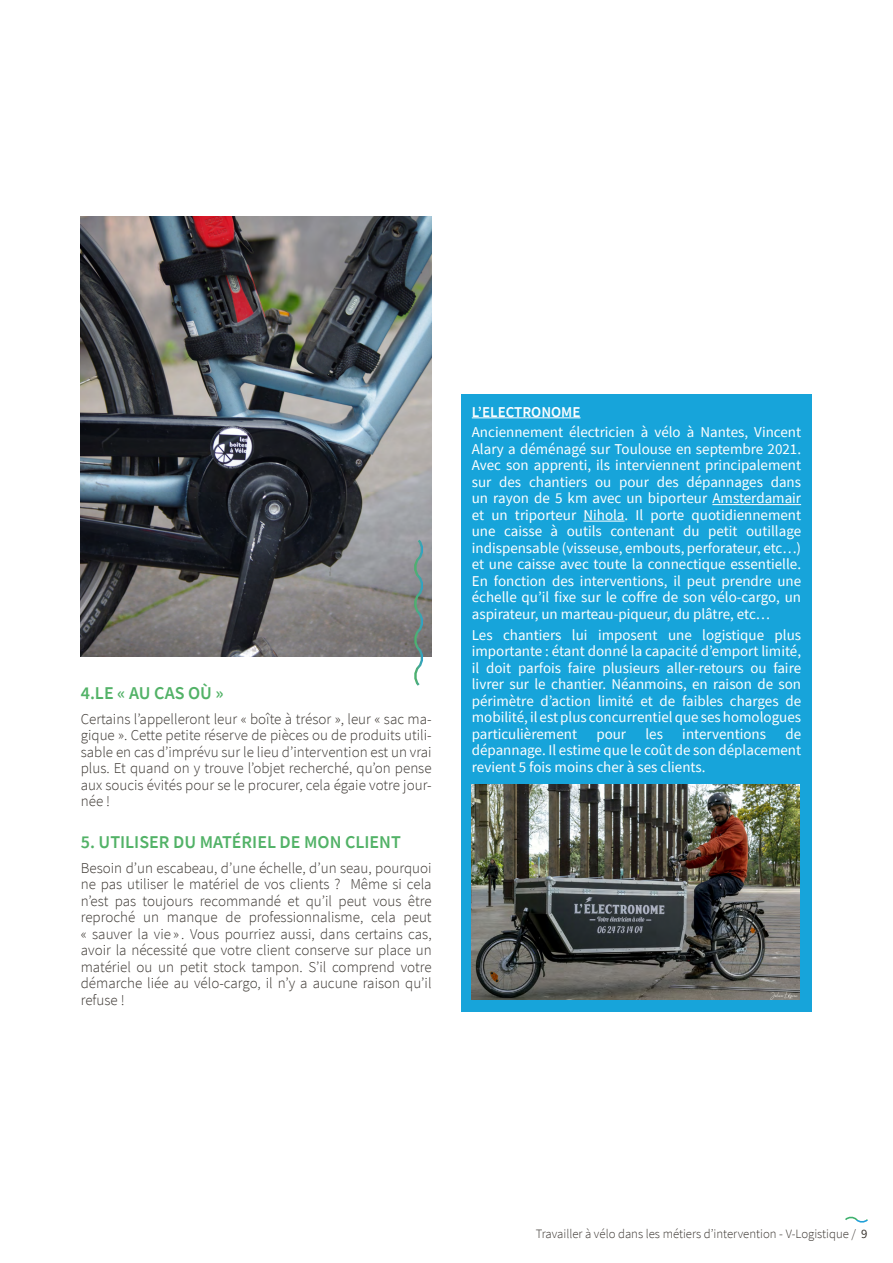
<style>
.page{position:relative;width:893px;height:1263px;background:#fff}
.page>*{position:absolute;margin:0;border:0;box-sizing:border-box;transform-origin:0 0}
.t1{font:600 18px "Source Sans Pro";color:#52b267}
.t2{font:15px/16.5px "Source Sans Pro";color:#fff;text-align:justify}
.t3{font:300 15px/16.5px "Source Sans Pro";color:#39342f;text-align:justify}
.t4{font:600 15px "Source Sans Pro";color:#fff}
.t5{font:300 12.75px "Source Sans Pro";color:#39342f}
.s1{font-weight:400}
</style>
<div class="page">
<svg style="left:845px;top:1216px;width:23px;height:6px"></svg>
<div style="left:461px;top:394px;width:351px;height:618px;background:#17a4da"></div>
<hr style="left:472px;top:417px;width:108px;height:1px;background:#fff">
<hr style="left:712px;top:504px;width:89px;height:1px;background:#fff">
<hr style="left:583px;top:521px;width:41px;height:1px;background:#fff">
<img style="left:472px;top:785px;width:327px;height:215px">
<img style="left:81px;top:217px;width:351px;height:440px">
<svg style="left:411px;top:537px;width:15px;height:149px"></svg>
<p class="t1" style="left:81px;top:681px;width:145px">4.LE « AU CAS OÙ »</p>
<p class="t3" style="left:81px;top:710px;width:352px">Certains l’appelleront leur « boîte à trésor », leur « sac ma&shy;gique ». Cette petite réserve de pièces ou de produits utili&shy;sable en cas d’imprévu sur le lieu d’intervention est un vrai plus. Et quand on y trouve l’objet recherché, qu’on pense aux soucis évités pour se le procurer, cela égaie votre jour&shy;née !</p>
<p class="t1" style="left:81px;top:830px;width:322px">5. UTILISER DU MATÉRIEL DE MON CLIENT</p>
<p class="t3" style="left:81px;top:859px;width:352px">Besoin d’un escabeau, d’une échelle, d’un seau, pourquoi ne pas utiliser le matériel de vos clients ? Même si cela n’est pas toujours recommandé et qu’il peut vous être reproché un manque de professionnalisme, cela peut « sauver la vie » . Vous pourriez aussi, dans certains cas, avoir la nécessité que votre client conserve sur place un matériel ou un petit stock tampon. S’il comprend votre démarche liée au vélo-cargo, il n’y a aucune raison qu’il refuse !</p>
<p class="t4" style="left:472px;top:402px;width:110px">L’ELECTRONOME</p>
<p class="t2" style="left:472px;top:424px;width:331px">Anciennement électricien à vélo à Nantes, Vincent Alary a déménagé sur Toulouse en septembre 2021.<br>Avec son apprenti, ils interviennent principalement sur des chantiers ou pour des dépannages dans un rayon de 5 km avec un biporteur Amsterdamair et un triporteur Nihola. Il porte quotidiennement une caisse à outils contenant du petit outillage indispensable (visseuse, embouts, perforateur, etc…) et une caisse avec toute la connectique essentielle.<br>En fonction des interventions, il peut prendre une échelle qu’il fixe sur le coffre de son vélo-cargo, un aspirateur, un marteau-piqueur, du plâtre, etc…</p>
<p class="t2" style="left:472px;top:626px;width:331px">Les chantiers lui imposent une logistique plus importante : étant donné la capacité d’emport limité, il doit parfois faire plusieurs aller-retours ou faire livrer sur le chantier. Néanmoins, en raison de son périmètre d’action limité et de faibles charges de mobilité, il est plus concurrentiel que ses homologues particulièrement</p>
<p class="t2" style="left:472px;top:725px;width:331px;text-indent:314px">de dépannage. Il estime que le coût de son déplacement revient 5 fois moins cher à ses clients.</p>
<p class="t2" style="left:596px;top:725px;width:31px">pour</p>
<p class="t2" style="left:645px;top:725px;width:19px">les</p>
<p class="t2" style="left:682px;top:725px;width:85px">interventions</p>
<p class="t5" style="left:536px;top:1225px;width:333px">Travailler à vélo dans les métiers d’intervention - V-Logistique / <span class="s1">9</span></p>
</div>
